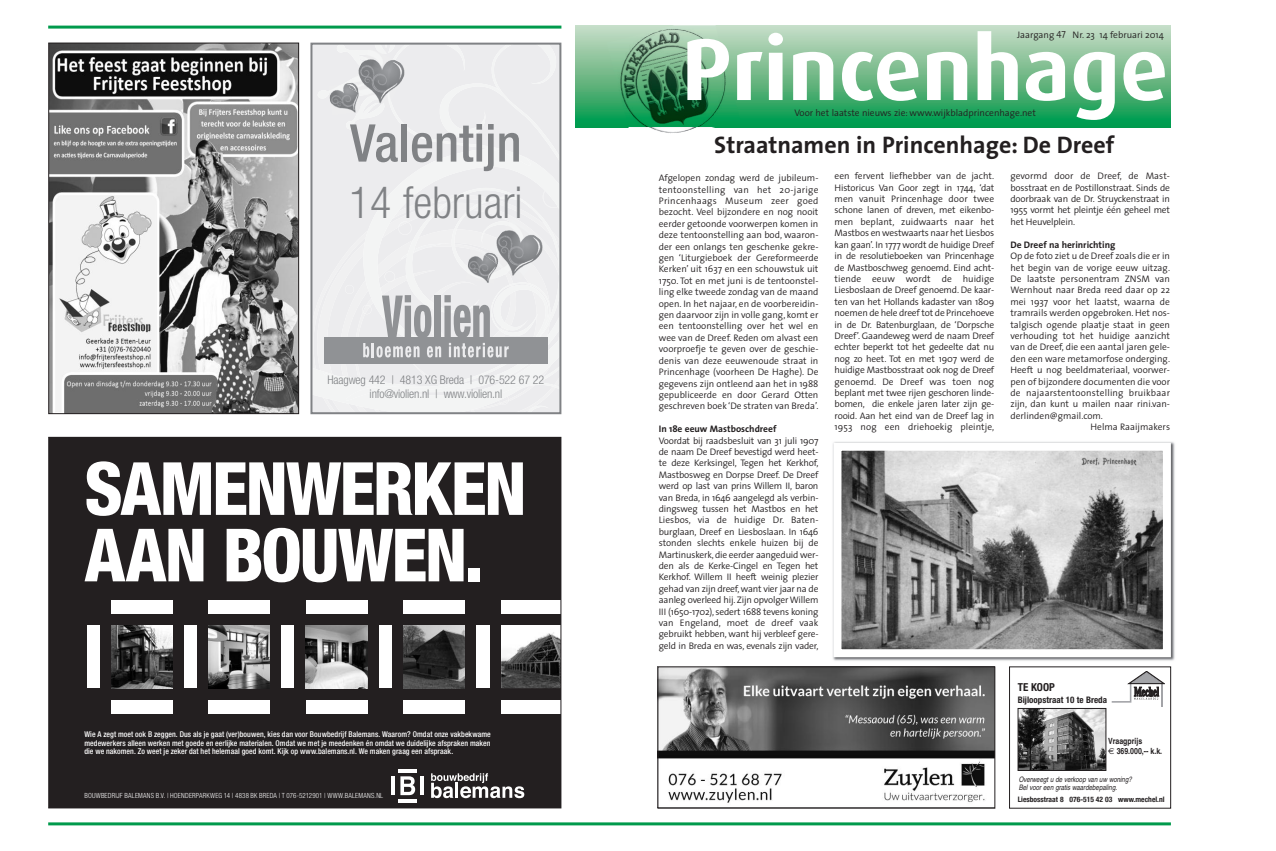
<style>
.page{position:relative;width:1276px;height:851px;background:#fff}
.page>*{position:absolute;margin:0;border:0;box-sizing:border-box;transform-origin:0 0}
.t1{font:700 87.7px "Dax";color:#fff}
.t2{font:800 condensed 73.5px/66.4px "Helvetica Neue LT Std";letter-spacing:-.035em;color:#fff}
.t3{font:500 condensed 52px "Helvetica Neue";color:#808285}
.t4{font:300 condensed 44px "Helvetica Neue";color:#808285}
.t5{font:700 24px "The Sans";color:#231f20}
.t6{font:300 condensed 12px/14.4px "Helvetica Neue";letter-spacing:-.015em;color:#808285;text-align:center}
.t7{font:700 condensed 11px "Helvetica Neue";color:#231f20}
.t8{font:300 9.5px/11.4px "The Sans";color:#231f20;text-align:justify}
.t9{font:700 9.5px "The Sans";color:#231f20}
.t10{font:300 9.5px "The Sans";letter-spacing:.02em;color:#231f20}
.t11{font:700 condensed 9px "Helvetica Neue";color:#231f20}
.t12{font:700 condensed 8.5px/10.2px "Helvetica";color:#231f20}
.t13{font:500 condensed 8px/8.9px "Helvetica Neue LT Std";letter-spacing:.01em;color:#fff;text-align:justify}
.t14{font:italic condensed 7.5px/8px "Helvetica";color:#231f20}
.t15{font:700 condensed 7.5px "Helvetica Neue";color:#231f20}
.t16{font:300 condensed 7.1px "Helvetica Neue LT Std";letter-spacing:.03em;color:#fff}
.s1{font-family:"Euro Sans";font-weight:400;font-stretch:normal}
</style>
<div class="page">
<hr style="left:48px;top:822px;width:1123px;height:3px;background:#009a4c">
<div style="left:575px;top:26px;width:595px;height:101px;background:linear-gradient(to bottom,#d0dbc6,#029748)"></div>
<img style="left:833px;top:442px;width:342px;height:219px">
<img style="left:842px;top:451px;width:320px;height:197px">
<div style="left:833px;top:442px;width:338px;height:215px;border:8px solid #fff"></div>
<img style="left:628px;top:127px;width:87px;height:1px">
<img style="left:606px;top:26px;width:134px;height:101px">
<img style="left:649px;top:127px;width:47px;height:6px">
<img style="left:621px;top:30px;width:104px;height:97px">
<div style="left:1009px;top:666px;width:162px;height:142px;border:1px solid #231f20"></div>
<hr style="left:1161px;top:683px;width:2px;height:23px;background:#a3a4a8">
<svg style="left:1111px;top:671px;width:53px;height:31px"></svg>
<img style="left:1019px;top:710px;width:85px;height:58px">
<div style="left:1017px;top:708px;width:89px;height:62px;border:1px solid #231f20"></div>
<img style="left:659px;top:668px;width:334px;height:135px">
<div style="left:657px;top:666px;width:338px;height:142px;border:1px solid #231f20"></div>
<hr style="left:48px;top:26px;width:513px;height:3px;background:#009a4c">
<div style="left:49px;top:438px;width:511px;height:369px;background:#231f20"></div>
<hr style="left:420px;top:776px;width:4px;height:19px;background:#fff">
<hr style="left:391px;top:776px;width:4px;height:19px;background:#fff">
<svg style="left:398px;top:769px;width:18px;height:3px"></svg>
<svg style="left:398px;top:799px;width:18px;height:3px"></svg>
<svg style="left:431px;top:773px;width:93px;height:25px"></svg>
<svg style="left:400px;top:776px;width:15px;height:19px"></svg>
<div style="left:87px;top:625px;width:13px;height:63px;background:#fff"></div>
<div style="left:111px;top:600px;width:61px;height:13px;background:#fff"></div>
<img style="left:111px;top:625px;width:61px;height:63px">
<div style="left:111px;top:700px;width:61px;height:13px;background:#fff"></div>
<div style="left:184px;top:625px;width:13px;height:63px;background:#fff"></div>
<div style="left:209px;top:600px;width:61px;height:13px;background:#fff"></div>
<img style="left:209px;top:625px;width:61px;height:63px">
<div style="left:209px;top:700px;width:61px;height:13px;background:#fff"></div>
<div style="left:281px;top:625px;width:13px;height:63px;background:#fff"></div>
<div style="left:306px;top:600px;width:61px;height:13px;background:#fff"></div>
<img style="left:306px;top:625px;width:61px;height:63px">
<div style="left:306px;top:700px;width:61px;height:13px;background:#fff"></div>
<div style="left:476px;top:625px;width:13px;height:63px;background:#fff"></div>
<div style="left:379px;top:625px;width:13px;height:63px;background:#fff"></div>
<div style="left:403px;top:600px;width:61px;height:13px;background:#fff"></div>
<img style="left:403px;top:625px;width:61px;height:63px">
<div style="left:403px;top:700px;width:61px;height:13px;background:#fff"></div>
<div style="left:501px;top:600px;width:59px;height:13px;background:#fff"></div>
<img style="left:501px;top:625px;width:58px;height:63px">
<div style="left:501px;top:700px;width:59px;height:13px;background:#fff"></div>
<img style="left:50px;top:45px;width:247px;height:367px">
<div style="left:48px;top:43px;width:251px;height:371px;border:1px solid #231f20"></div>
<div style="left:310px;top:43px;width:251px;height:371px;border:2px solid #808285"></div>
<svg style="left:312px;top:45px;width:247px;height:367px"></svg>
<img style="left:487px;top:218px;width:60px;height:63px">
<img style="left:465px;top:249px;width:33px;height:35px">
<img style="left:485px;top:252px;width:14px;height:12px">
<h3 class="t3" style="left:350px;top:124px;width:173px">Valentijn</h3>
<h3 class="t4" style="left:349px;top:187px;width:175px">14 februari</h3>
<p class="t6" style="left:327px;top:373px;width:218px">Haagweg 442 | 4813 XG Breda | 076-522 67 22 info@violien.nl | www.violien.nl</p>
<h2 class="t2" style="left:84px;top:462px;width:444px">SAMENWERKEN<br>AAN BOUWEN.</h2>
<p class="t13" style="left:84px;top:730px;width:408px">Wie A zegt moet ook B zeggen. Dus als je gaat (ver)bouwen, kies dan voor Bouwbedrijf Balemans. Waarom? Omdat onze vakbekwame medewerkers alleen werken met goede en eerlijke materialen. Omdat we met je meedenken én omdat we duidelijke afspraken maken die we nakomen. Zo weet je zeker dat het helemaal goed komt. Kijk op www.balemans.nl. We maken graag een afspraak.</p>
<p class="t16" style="left:84px;top:792px;width:300px">BOUWBEDRIJF BALEMANS B.V. | HOENDERPARKWEG 14 | 4838 BK BREDA | T 076-5212901 | WWW.BALEMANS.NL</p>
<p class="t8" style="left:1017px;top:30px;width:148px">Jaargang 47 Nr. 23 14 februari 2014</p>
<h1 class="t1" style="left:681px;top:31px;width:488px">Princenhage</h1>
<p class="t8" style="left:794px;top:108px;width:243px">Voor het laatste nieuws zie: www.wijkbladprincenhage.net</p>
<h3 class="t5" style="left:714px;top:135px;width:401px">Straatnamen in Princenhage: De Dreef</h3>
<p class="t8" style="left:659px;top:173px;width:161px">Afgelopen zondag werd de jubileum&shy;tentoonstelling van het 20-jarige Princenhaags Museum zeer goed bezocht. Veel bijzondere en nog nooit eerder getoonde voorwerpen komen in deze tentoonstelling aan bod, waaron&shy;der een onlangs ten geschenke gekre&shy;gen ‘Liturgieboek der Gereformeerde Kerken’ uit 1637 en een schouwstuk uit 1750. Tot en met juni is de tentoonstel&shy;ling elke tweede zondag van de maand open. In het najaar, en de voorbereidin&shy;gen daarvoor zijn in volle gang, komt er een tentoonstelling over het wel en wee van de Dreef. Reden om alvast een voorproefje te geven over de geschie&shy;denis van deze eeuwenoude straat in Princenhage (voorheen De Haghe). De gegevens zijn ontleend aan het in 1988 gepubliceerde en door Gerard Otten geschreven boek ‘De straten van Breda’.</p>
<p class="t9" style="left:659px;top:425px;width:119px">In 18e eeuw Mastboschdreef</p>
<p class="t8" style="left:659px;top:436px;width:161px">Voordat bij raadsbesluit van 31 juli 1907 de naam De Dreef bevestigd werd heet&shy;te deze Kerksingel, Tegen het Kerkhof, Mastbosweg en Dorpse Dreef. De Dreef werd op last van prins Willem II, baron van Breda, in 1646 aangelegd als verbin&shy;dingsweg tussen het Mastbos en het Liesbos, via de huidige Dr. Baten&shy;burglaan, Dreef en Liesboslaan. In 1646 stonden slechts enkele huizen bij de Martinuskerk,die eerder aangeduid wer&shy;den als de Kerke-Cingel en Tegen het Kerkhof. Willem II heeft weinig plezier gehad van zijn dreef,want vier jaar na de aanleg overleed hij. Zijn opvolger Willem III (1650-1702), sedert 1688 tevens koning van Engeland, moet de dreef vaak gebruikt hebben, want hij verbleef gere&shy;geld in Breda en was, evenals zijn vader,</p>
<p class="t8" style="left:834px;top:171px;width:161px">een fervent liefhebber van de jacht.<br>Historicus Van Goor zegt in 1744, ‘dat men vanuit Princenhage door twee schone lanen of dreven, met eikenbo&shy;men beplant, zuidwaarts naar het Mastbos en westwaarts naar het Liesbos kan gaan’. In 1777 wordt de huidige Dreef in de resolutieboeken van Princenhage de Mastboschweg genoemd. Eind acht&shy;tiende eeuw wordt de huidige Liesboslaan de Dreef genoemd. De kaar&shy;ten van het Hollands kadaster van 1809 noemen de hele dreeftot de Princehoeve in de Dr. Batenburglaan, de ‘Dorpsche Dreef’. Gaandeweg werd de naam Dreef echter beperkt tot het gedeelte dat nu nog zo heet. Tot en met 1907 werd de huidige Mastbosstraat ook nog de Dreef genoemd. De Dreef was toen nog beplant met twee rijen geschoren linde&shy;bomen, die enkele jaren later zijn ge&shy;rooid. Aan het eind van de Dreef lag in 1953 nog een driehoekig pleintje,</p>
<p class="t8" style="left:1010px;top:171px;width:161px">gevormd door de Dreef, de Mast&shy;bosstraat en de Postillonstraat. Sinds de doorbraak van de Dr. Struyckenstraat in 1955 vormt het pleintje één geheel met het Heuvelplein.</p>
<p class="t9" style="left:1010px;top:241px;width:106px">De Dreef na herinrichting</p>
<p class="t8" style="left:1010px;top:251px;width:161px">Op de foto ziet u de Dreef zoals die er in</p>
<p class="t8" style="left:1010px;top:263px;width:161px">het begin van de vorige eeuw uitzag.</p>
<p class="t8" style="left:1010px;top:274px;width:161px">De laatste personentram ZNSM van</p>
<p class="t8" style="left:1010px;top:285px;width:161px">Wernhout naar Breda reed daar op 22</p>
<p class="t8" style="left:1010px;top:297px;width:161px">mei 1937 voor het laatst, waarna de</p>
<p class="t8" style="left:1010px;top:308px;width:161px">tramrails werden opgebroken. Het nos-</p>
<p class="t8" style="left:1010px;top:320px;width:161px">talgisch ogende plaatje staat in geen</p>
<p class="t8" style="left:1010px;top:331px;width:161px">verhouding tot het huidige aanzicht</p>
<p class="t8" style="left:1010px;top:342px;width:161px">van de Dreef, die een aantal jaren gele-</p>
<p class="t8" style="left:1010px;top:354px;width:161px">den een ware metamorfose onderging.</p>
<p class="t8" style="left:1010px;top:365px;width:161px">Heeft u nog beeldmateriaal, voorwer-</p>
<p class="t8" style="left:1010px;top:377px;width:161px">pen of bijzondere documenten die voor</p>
<p class="t10" style="left:1010px;top:389px;width:161px">de najaarstentoonstelling bruikbaar</p>
<p class="t8" style="left:1010px;top:399px;width:161px">zijn, dan kunt u mailen naar rini.van-</p>
<p class="t8" style="left:1010px;top:411px;width:94px">derlinden@gmail.com.</p>
<p class="t8" style="left:1090px;top:422px;width:81px">Helma Raaijmakers</p>
<p class="t7" style="left:1017px;top:683px;width:39px">TE KOOP</p>
<p class="t11" style="left:1017px;top:696px;width:91px">Bijloopstraat 10 te Breda</p>
<p class="t12" style="left:1108px;top:736px;width:56px">Vraagprijs<br><span class="s1">€</span> 369.000,-- k.k.</p>
<p class="t14" style="left:1018px;top:775px;width:115px">Overweegt u de verkoop van uw woning?<br>Bel voor een gratis waardebepaling.</p>
<p class="t15" style="left:1017px;top:794px;width:148px">Liesbosstraat 8 076-515 42 03 www.mechel.nl</p>
</div>
